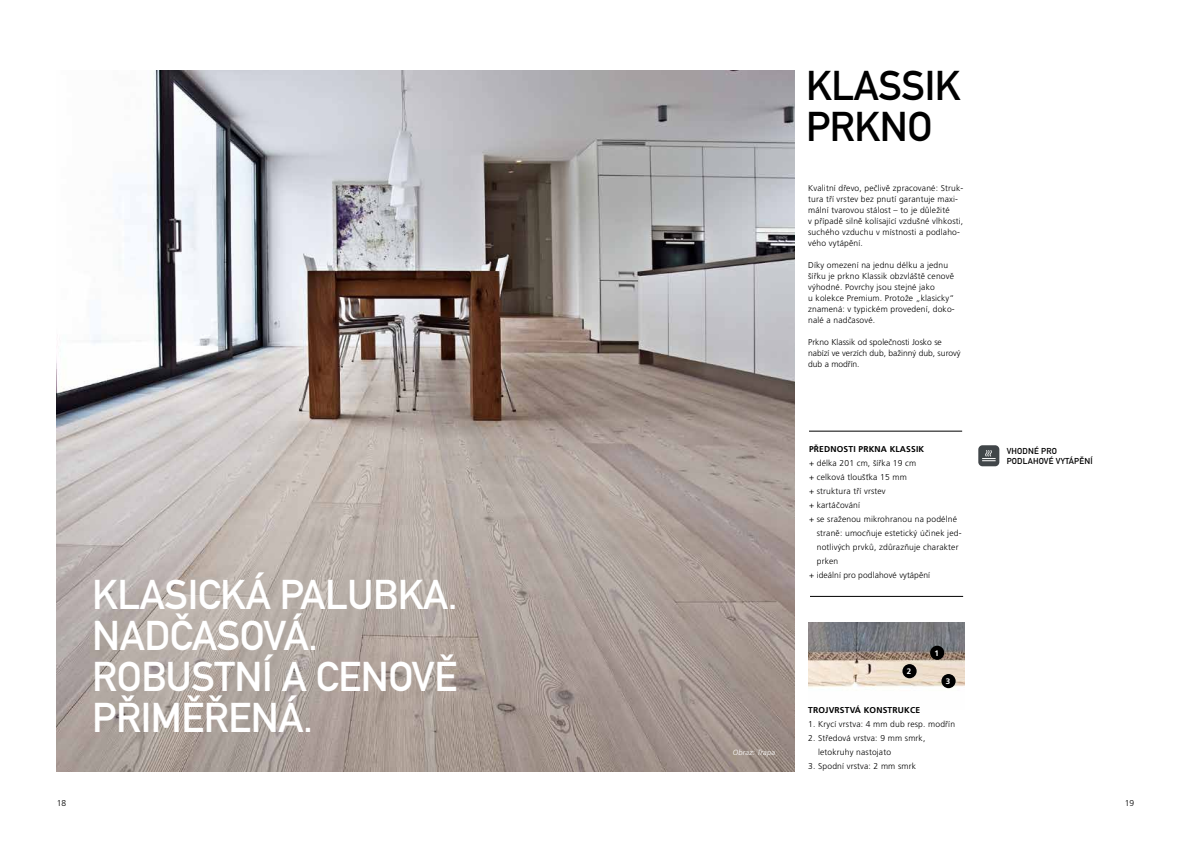
<style>
.page{position:relative;width:1191px;height:842px;background:#fff}
.page>*{position:absolute;margin:0;border:0;box-sizing:border-box;transform-origin:0 0}
.t1{font:41px/41px "DIN Mittelschrift LTW1 G";letter-spacing:-.01em;color:#fff}
.t2{font:41px/41px "DIN Mittelschrift LTW1 G";letter-spacing:-.01em;color:#000}
.t3{font:300 8.5px/11px "Frutiger LT Pro";letter-spacing:.02em;color:#000}
.t4{font:300 8.5px/11px "Frutiger LT Pro";color:#000}
.t5{font:700 8.5px "Frutiger LT Pro";letter-spacing:.02em;color:#000}
.t6{font:8.5px/10px "DIN Mittelschrift LTW1 G";letter-spacing:.02em;color:#000}
.t7{font:700 8px "Frutiger LT Pro";color:#fff}
.t8{font:italic 300 7.5px "Frutiger LT Std";letter-spacing:.02em;color:#fff}
</style>
<div class="page">
<img style="left:57px;top:71px;width:737px;height:700px">
<hr style="left:809px;top:431px;width:153px;height:1px;background:#000">
<hr style="left:810px;top:596px;width:153px;height:1px;background:#000">
<img style="left:808px;top:623px;width:156px;height:66px">
<div style="left:930px;top:646px;width:14px;height:14px;background:#000;border-radius:50%"></div>
<div style="left:902px;top:664px;width:14px;height:14px;background:#000;border-radius:50%"></div>
<div style="left:941px;top:674px;width:14px;height:14px;background:#000;border-radius:50%"></div>
<div style="left:978px;top:445px;width:21px;height:21px;background:#414649;border-radius:4px"></div>
<svg style="left:982px;top:450px;width:13px;height:11px"></svg>
<h1 class="t2" style="left:806px;top:65px;width:156px">KLASSIK<br>PRKNO</h1>
<h1 class="t1" style="left:92px;top:574px;width:367px">KLASICKÁ PALUBKA.<br>NADČASOVÁ.<br>ROBUSTNÍ A CENOVĚ<br>PŘIMĚŘENÁ.</h1>
<p class="t8" style="left:733px;top:748px;width:44px">Obraz: Trapa</p>
<p class="t3" style="left:808px;top:182px;width:157px">Kvalitní dřevo, pečlivě zpracované: Struk&shy;tura tří vrstev bez pnutí garantuje maxi&shy;mální tvarovou stálost – to je důležité<br>v případě silně kolísající vzdušné vlhkosti, suchého vzduchu v místnosti a podlaho&shy;vého vytápění.</p>
<p class="t3" style="left:808px;top:259px;width:148px">Díky omezení na jednu délku a jednu šířku je prkno Klassik obzvláště cenově výhodné. Povrchy jsou stejné jako<br>u kolekce Premium. Protože „klasicky“ znamená: v typickém provedení, doko&shy;nalé a nadčasové.</p>
<p class="t4" style="left:808px;top:336px;width:154px">Prkno Klassik od společnosti Josko se nabízí ve verzích dub, bažinný dub, surový dub a modřín.</p>
<p class="t5" style="left:809px;top:444px;width:117px">PŘEDNOSTI PRKNA KLASSIK</p>
<p class="t3" style="left:809px;top:458px;width:109px">+ délka 201 cm, šířka 19 cm</p>
<p class="t3" style="left:809px;top:472px;width:99px">+ celková tloušťka 15 mm</p>
<p class="t3" style="left:809px;top:486px;width:78px">+ struktura tří vrstev</p>
<p class="t3" style="left:809px;top:500px;width:53px">+ kartáčování</p>
<p class="t3" style="left:809px;top:514px;width:149px">+ se sraženou mikrohranou na podélné</p>
<p class="t3" style="left:817px;top:528px;width:146px">straně: umocňuje estetický účinek jed-</p>
<p class="t3" style="left:817px;top:542px;width:143px">notlivých prvků, zdůrazňuje charakter</p>
<p class="t3" style="left:817px;top:556px;width:23px">prken</p>
<p class="t3" style="left:809px;top:570px;width:123px">+ ideální pro podlahové vytápění</p>
<p class="t7" style="left:907px;top:666px;width:6px">2</p>
<p class="t7" style="left:934px;top:648px;width:6px">1</p>
<p class="t7" style="left:946px;top:676px;width:6px">3</p>
<p class="t5" style="left:808px;top:705px;width:113px">TROJVRSTVÁ KONSTRUKCE</p>
<p class="t3" style="left:808px;top:719px;width:148px">1. Krycí vrstva: 4 mm dub resp. modřín</p>
<p class="t3" style="left:818px;top:731px;width:109px;line-height:14px;text-indent:-10px">2. Středová vrstva: 9 mm smrk, letokruhy nastojato</p>
<p class="t3" style="left:808px;top:761px;width:109px">3. Spodní vrstva: 2 mm smrk</p>
<p class="t6" style="left:1006px;top:446px;width:87px">VHODNÉ PRO<br>PODLAHOVÉ VYTÁPĚNÍ</p>
<p class="t3" style="left:57px;top:797px;width:11px">18</p>
<p class="t3" style="left:1124px;top:797px;width:11px">19</p>
</div>
